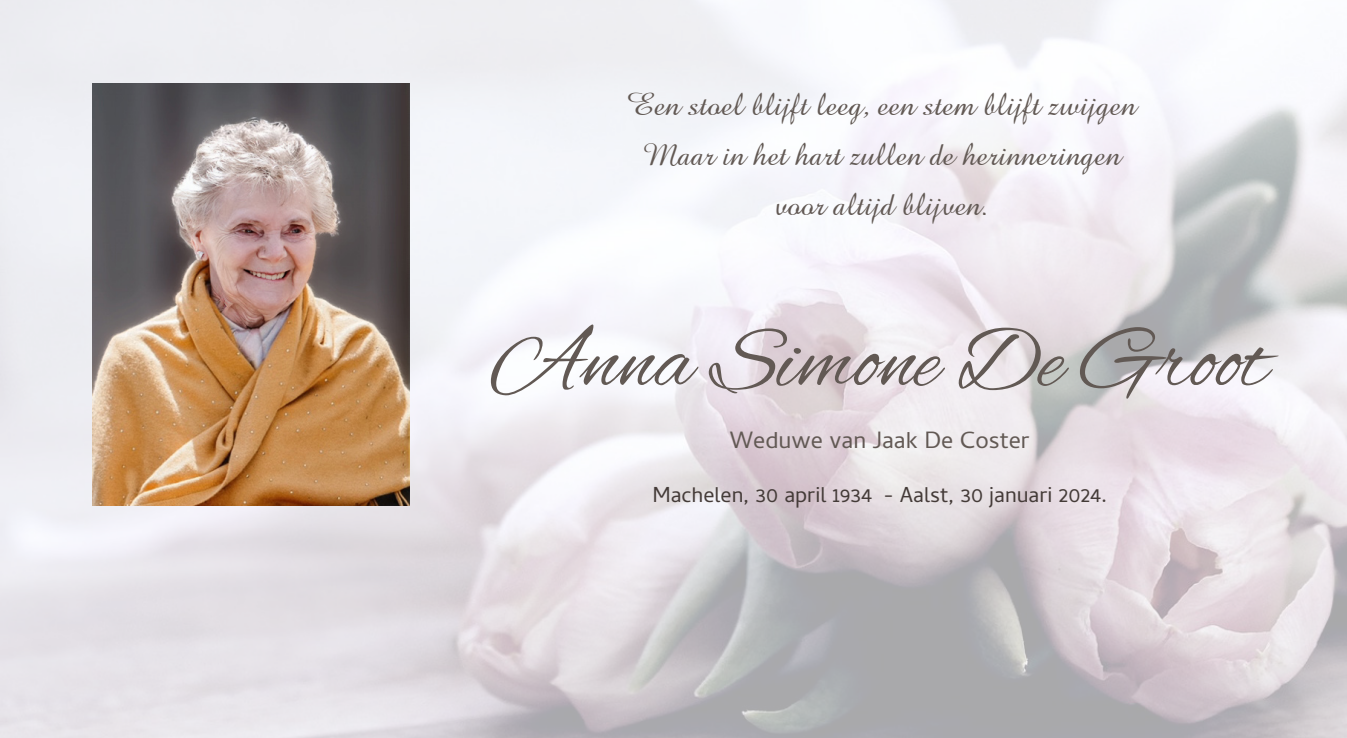
<style>
.page{position:relative;width:1347px;height:738px;background:#fff}
.page>*{position:absolute;margin:0;border:0;box-sizing:border-box;transform-origin:0 0}
.t1{font:90px "Alex Brush";color:#625954}
.t2{font:32.5px "Amazone BT";color:#625954}
.t3{font:30px "Cambay Devanagari";color:#625954}
.t4{font:27.5px "Cambay Devanagari";color:#443b38}
</style>
<div class="page">
<img style="left:0;top:0;width:1346px;height:737px">
<img style="left:93px;top:83px;width:317px;height:422px">
<p class="t2" style="left:627px;top:86px;width:511px">Een stoel blijft leeg, een stem blijft zwijgen</p>
<p class="t2" style="left:642px;top:136px;width:480px">Maar in het hart zullen de herinneringen</p>
<p class="t2" style="left:774px;top:186px;width:216px">voor altijd blijven.</p>
<p class="t1" style="left:491px;top:310px;width:779px">Anna Simone De Groot</p>
<p class="t3" style="left:730px;top:425px;width:301px">Weduwe van Jaak De Coster</p>
<p class="t4" style="left:652px;top:481px;width:456px">Machelen, 30 april 1934 - Aalst, 30 januari 2024.</p>
</div>
